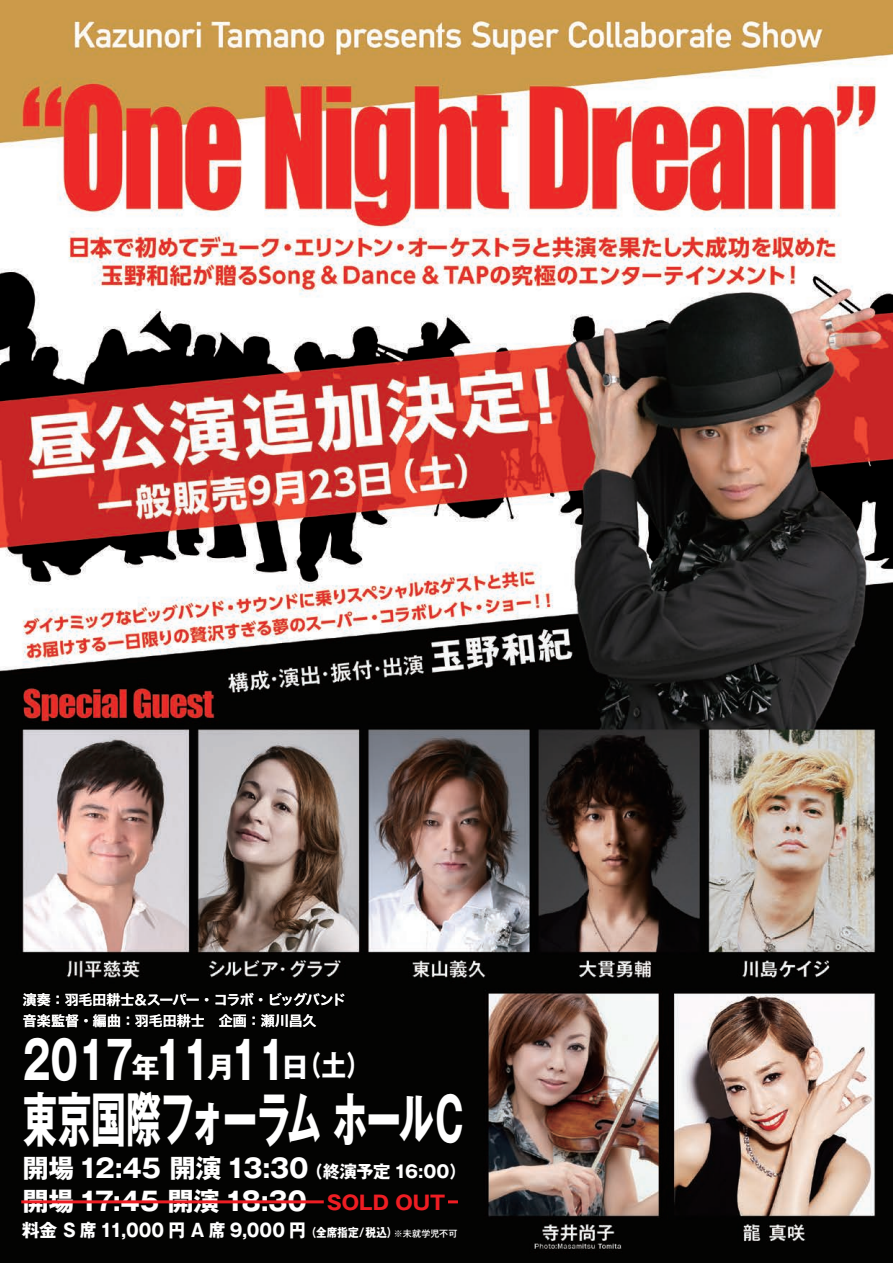
<style>
.page{position:relative;width:893px;height:1263px;background:#fff}
.page>*{position:absolute;margin:0;border:0;box-sizing:border-box;transform-origin:0 0}
.t1{font:700 59.55px "Gothic MB101 Pro";letter-spacing:-.03em;color:#fff;scale:.58 1}
.t2{font:700 52.2px "Gothic MB101 Pro";color:#fff;scale:.7 1}
.t3{font:700 28.5px "Gothic MB101 Pro";color:#fff}
.t4{font:700 25.8px "Gothic MB101 Pro";letter-spacing:-.01em;color:#fff}
.t5{font:700 19.5px "Gothic MB101 Pro";letter-spacing:-.005em;color:#ee1d23}
.t6{font:700 18px "Gothic MB101 Pro";letter-spacing:.005em;color:#fff}
.t7{font:700 17.1px "Gothic MB101 Pro";letter-spacing:-.02em;color:#fff}
.t8{font:13.95px/21px "Hira Kaku Pro W6";letter-spacing:-.01em;color:#fff}
.t9{font:700 12px "Gothic MB101 Pro";letter-spacing:.01em;color:#fff;scale:.88 1}
.t10{font:500 9px "Gothic MB101 Pro";letter-spacing:.02em;color:#fff}
.s1{font-size:28.5px}
</style>
<div class="page">
<img style="left:0;top:0;width:893px;height:1263px">
<svg style="left:448px;top:1200px;width:10px;height:3px"></svg>
<hr style="left:21px;top:1200px;width:303px;height:3px;background:#ee1d23">
<p class="t8" style="left:23px;top:988px;width:325px">演奏：羽毛田耕士＆スーパー・コラボ・ビッグバンド音楽監督・編曲：羽毛田耕士　企画：瀬川昌久</p>
<h2 class="t2" style="left:23px;top:1017px;width:499px">2017<span class="s1">年</span>11 11<span class="s1">日（土）</span></h2>
<h3 class="t3" style="left:207px;top:1043px;width:29px">月</h3>
<h1 class="t1" style="left:23px;top:1070px;width:762px">東京国際フォーラム ホールC</h1>
<h3 class="t4" style="left:23px;top:1147px;width:287px">開場 12:45 開演 13:30</h3>
<h3 class="t4" style="left:23px;top:1179px;width:286px">開場 17:45 開演 18:30</h3>
<p class="t7" style="left:305px;top:1157px;width:163px">（終演予定 16:00）</p>
<h3 class="t5" style="left:327px;top:1186px;width:120px">SOLD OUT</h3>
<p class="t6" style="left:22px;top:1215px;width:286px">料金 S 席 11,000 円 A 席 9,000 円</p>
<p class="t9" style="left:306px;top:1222px;width:106px">（全席指定/税込）</p>
<p class="t10" style="left:394px;top:1226px;width:65px">※未就学児不可</p>
</div>
